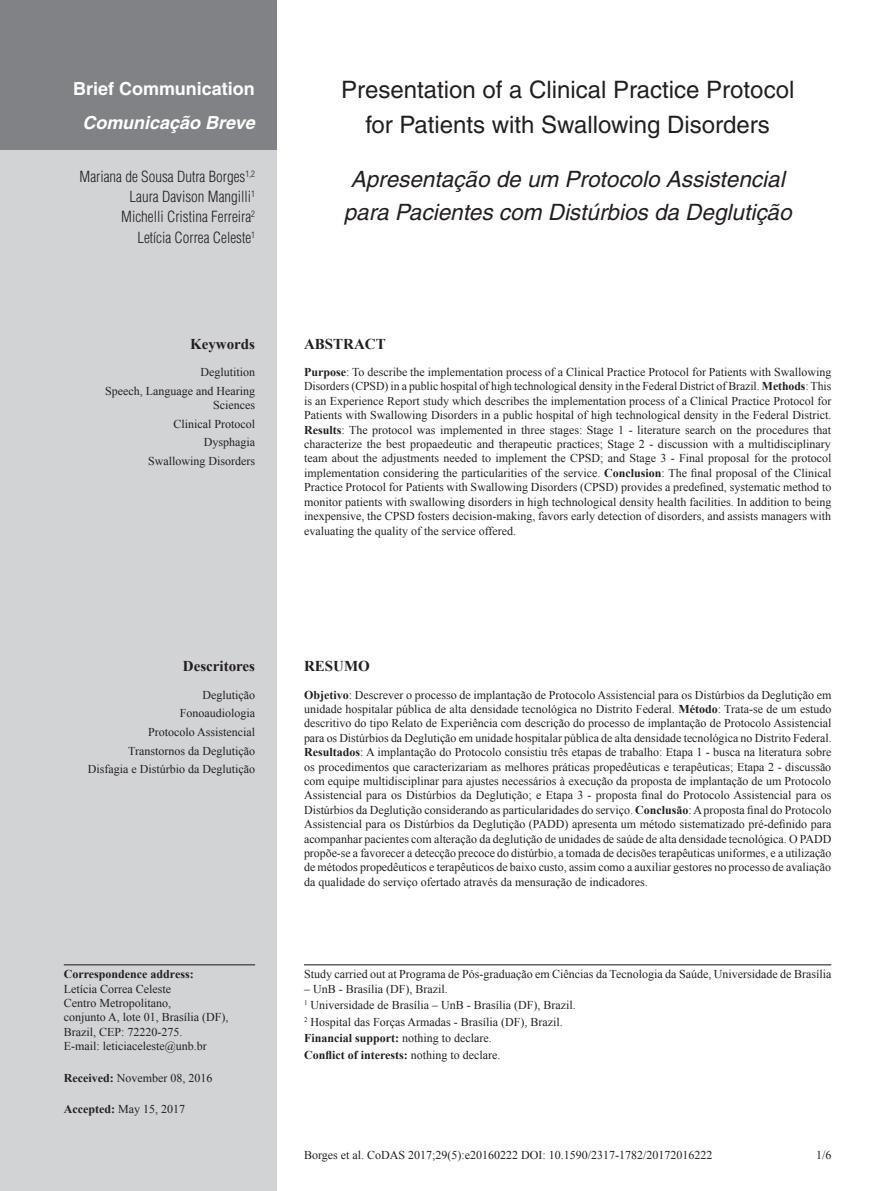
<style>
.page{position:relative;width:893px;height:1191px;background:#fff}
.page>*{position:absolute;margin:0;border:0;box-sizing:border-box;transform-origin:0 0}
.ArticleTitle{font:24px/34.5px "Helvetica";color:#231f20;text-align:center}
.ArticleTitle-Trans1{font:italic 22.5px/33px "Helvetica";color:#231f20;text-align:center}
.ArticleTypeAlt{font:700 18px "Helvetica";color:#fff}
.ArticleType-Trans1Al{font:italic 700 18px "Helvetica";color:#fff}
.Authors{font:300 condensed 15px "Helvetica";color:#231f20}
.KeywordsTitle{font:700 15px "Times New Roman";color:#231f20}
.AbstractTitle{font:700 15px "Times New Roman";color:#231f20}
.AbstractTitle-Trans1{font:700 15px "Times New Roman";color:#231f20}
.Abstract-Trans1{font:12px/14.4px "Times New Roman";color:#231f20;text-align:justify}
.Abstract{font:12px/14.4px "Times New Roman";color:#231f20;text-align:justify}
.Correspondence{font:12px/14.4px "Times New Roman";color:#231f20}
.fnArticleOther{font:12px "Times New Roman";color:#231f20}
.Keywords-Trans1{font:12px "Times New Roman";color:#231f20}
.Affiliations{font:12px "Times New Roman";color:#231f20}
.Keywords{font:12px/14.4px "Times New Roman";color:#231f20;text-align:right}
.pubNameFooter{font:12px "Times New Roman";color:#231f20}
.History{font:12px "Times New Roman";color:#231f20}
.fnConflict{font:700 12px "Times New Roman";color:#231f20}
.fnSupported-by{font:700 12px "Times New Roman";color:#231f20}
.pagenumber{font:12px "Times New Roman";color:#231f20}
.s1{font-weight:700}
.s2{font-weight:400}
</style>
<div class="page">
<div style="left:0;top:149px;width:276px;height:1042px;background:#d1d3d4"></div>
<div style="left:0;top:0;width:276px;height:149px;background:#808285"></div>
<hr style="left:64px;top:964px;width:191px;height:1px;background:#231f20">
<hr style="left:304px;top:964px;width:527px;height:1px;background:#231f20">
<p class="ArticleTypeAlt" style="left:73px;top:77px;width:183px">Brief Communication</p>
<p class="ArticleType-Trans1Al" style="left:82px;top:112px;width:174px">Comunicação Breve</p>
<p class="Authors" style="left:80px;top:167px;width:177px">Mariana de Sousa Dutra Borges<sup>1,2</sup></p>
<p class="Authors" style="left:130px;top:187px;width:127px">Laura Davison Mangilli<sup>1</sup></p>
<p class="Authors" style="left:121px;top:208px;width:135px">Michelli Cristina Ferreira<sup>2</sup></p>
<p class="Authors" style="left:137px;top:228px;width:119px">Letícia Correa Celeste<sup>1</sup></p>
<p class="KeywordsTitle" style="left:190px;top:333px;width:66px">Keywords</p>
<p class="Keywords" style="left:200px;top:365px;width:56px">Deglutition</p>
<p class="Keywords" style="left:105px;top:383px;width:151px">Speech, Language and Hearing<br>Sciences</p>
<p class="Keywords" style="left:173px;top:416px;width:83px">Clinical Protocol</p>
<p class="Keywords" style="left:204px;top:435px;width:53px">Dysphagia</p>
<p class="Keywords" style="left:148px;top:454px;width:108px">Swallowing Disorders</p>
<p class="ArticleTitle" style="left:341px;top:72px;width:455px">Presentation of a Clinical Practice Protocol for Patients with Swallowing Disorders</p>
<p class="ArticleTitle-Trans1" style="left:344px;top:162px;width:449px">Apresentação de um Protocolo Assistencial para Pacientes com Distúrbios da Deglutição</p>
<p class="AbstractTitle" style="left:304px;top:333px;width:83px">ABSTRACT</p>
<p class="Abstract" style="left:304px;top:365px;width:529px"><span class="s1">Purpose</span>: To describe the implementation process of a Clinical Practice Protocol for Patients with Swallowing Disorders (CPSD) in a public hospital of high technological density in the Federal District of Brazil. <span class="s1">Methods</span>: This is an Experience Report study which describes the implementation process of a Clinical Practice Protocol for Patients with Swallowing Disorders in a public hospital of high technological density in the Federal District.<br><span class="s1">Results</span>: The protocol was implemented in three stages: Stage 1 - literature search on the procedures that characterize the best propaedeutic and therapeutic practices; Stage 2 - discussion with a multidisciplinary team about the adjustments needed to implement the CPSD; and Stage 3 - Final proposal for the protocol implementation considering the particularities of the service. <span class="s1">Conclusion</span>: The final proposal of the Clinical Practice Protocol for Patients with Swallowing Disorders (CPSD) provides a predefined, systematic method to monitor patients with swallowing disorders in high technological density health facilities. In addition to being inexpensive, the CPSD fosters decision-making, favors early detection of disorders, and assists managers with evaluating the quality of the service offered.</p>
<p class="KeywordsTitle" style="left:183px;top:656px;width:74px">Descritores</p>
<p class="Keywords-Trans1" style="left:202px;top:686px;width:54px">Deglutição</p>
<p class="Keywords-Trans1" style="left:180px;top:705px;width:77px">Fonoaudiologia</p>
<p class="Keywords-Trans1" style="left:148px;top:724px;width:108px">Protocolo Assistencial</p>
<p class="Keywords-Trans1" style="left:128px;top:742px;width:128px">Transtornos da Deglutição</p>
<p class="Keywords-Trans1" style="left:88px;top:761px;width:169px">Disfagia e Distúrbio da Deglutição</p>
<p class="Correspondence" style="left:64px;top:966px;width:166px"><span class="s1">Correspondence address:<br></span>Letícia Correa Celeste<br>Centro Metropolitano,<br>conjunto A, lote 01, Brasília (DF),<br>Brazil, CEP: 72220-275.<br>E-mail: leticiaceleste@unb.br</p>
<p class="History" style="left:64px;top:1069px;width:150px"><span class="s1">Received:</span> November 08, 2016</p>
<p class="History" style="left:64px;top:1101px;width:123px"><span class="s1">Accepted:</span> May 15, 2017</p>
<p class="AbstractTitle-Trans1" style="left:304px;top:656px;width:67px">RESUMO</p>
<p class="Abstract-Trans1" style="left:304px;top:687px;width:529px"><span class="s1">Objetivo</span>: Descrever o processo de implantação de Protocolo Assistencial para os Distúrbios da Deglutição em unidade hospitalar pública de alta densidade tecnológica no Distrito Federal. <span class="s1">Método</span>: Trata-se de um estudo descritivo do tipo Relato de Experiência com descrição do processo de implantação de Protocolo Assistencial para os Distúrbios da Deglutição em unidade hospitalar pública de alta densidade tecnológica no Distrito Federal.<br><span class="s1">Resultados</span>: A implantação do Protocolo consistiu três etapas de trabalho: Etapa 1 - busca na literatura sobre os procedimentos que caracterizariam as melhores práticas propedêuticas e terapêuticas; Etapa 2 - discussão com equipe multidisciplinar para ajustes necessários à execução da proposta de implantação de um Protocolo Assistencial para os Distúrbios da Deglutição; e Etapa 3 - proposta final do Protocolo Assistencial para os Distúrbios da Deglutição considerando as particularidades do serviço. <span class="s1">Conclusão</span>: A proposta final do Protocolo Assistencial para os Distúrbios da Deglutição (PADD) apresenta um método sistematizado pré-definido para acompanhar pacientes com alteração da deglutição de unidades de saúde de alta densidade tecnológica. O PADD propõe-se a favorecer a detecção precoce do distúrbio, a tomada de decisões terapêuticas uniformes, e a utilização de métodos propedêuticos e terapêuticos de baixo custo, assim como a auxiliar gestores no processo de avaliação da qualidade do serviço ofertado através da mensuração de indicadores.</p>
<p class="fnArticleOther" style="left:304px;top:966px;width:529px">Study carried out at Programa de Pós-graduação em Ciências da Tecnologia da Saúde, Universidade de Brasília</p>
<p class="fnArticleOther" style="left:304px;top:980px;width:145px">– UnB - Brasília (DF), Brazil.</p>
<p class="Affiliations" style="left:304px;top:997px;width:273px"><sup>1</sup> Universidade de Brasília – UnB - Brasília (DF), Brazil.</p>
<p class="Affiliations" style="left:304px;top:1013px;width:260px"><sup>2</sup> Hospital das Forças Armadas - Brasília (DF), Brazil.</p>
<p class="fnSupported-by" style="left:304px;top:1029px;width:189px">Financial support: <span class="s2">nothing to declare.</span></p>
<p class="fnConflict" style="left:304px;top:1046px;width:198px">Conflict of interests: <span class="s2">nothing to declare.</span></p>
<p class="pubNameFooter" style="left:304px;top:1147px;width:410px">Borges et al. CoDAS 2017;29(5):e20160222 DOI: 10.1590/2317-1782/20172016222</p>
<p class="pagenumber" style="left:816px;top:1147px;width:17px">1/6</p>
</div>
